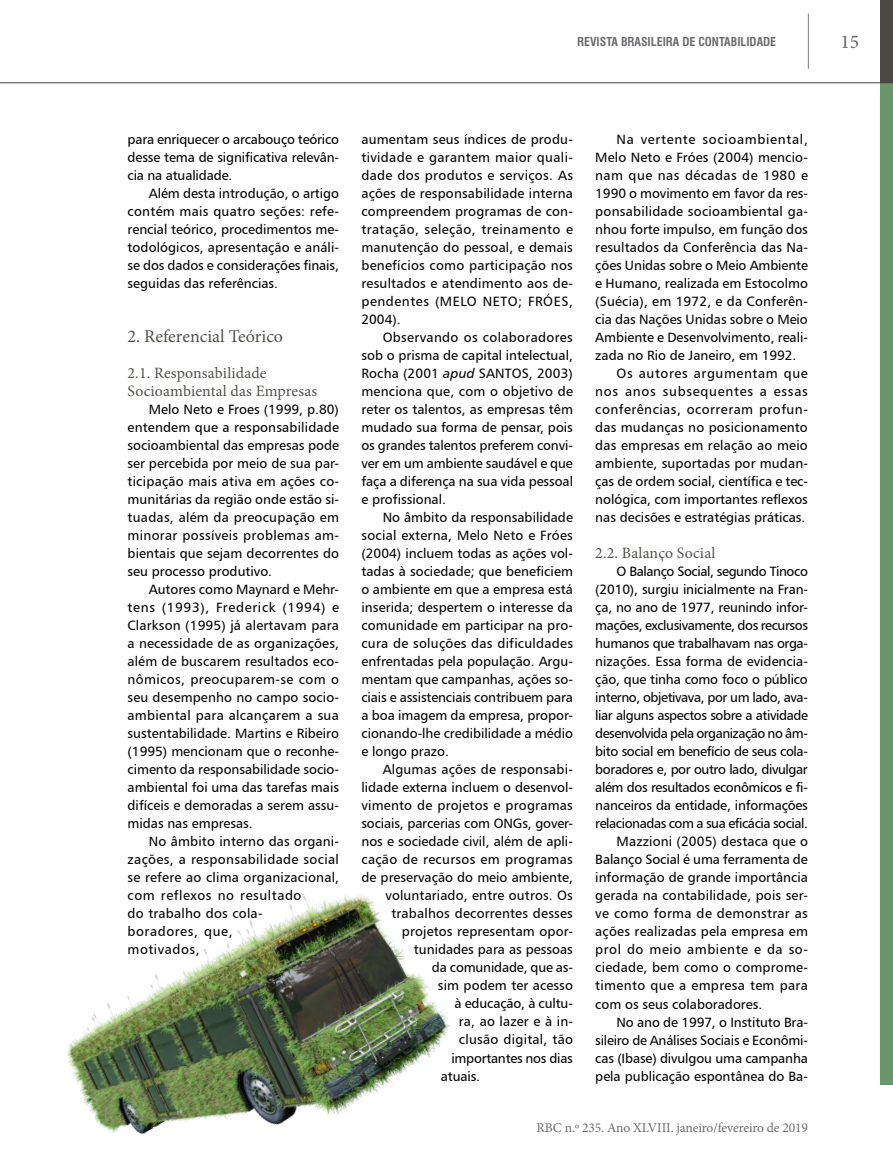
<style>
.page{position:relative;width:893px;height:1170px;background:#fff}
.page>*{position:absolute;margin:0;border:0;box-sizing:border-box;transform-origin:0 0}
.t1{font:500 19.5px "Minion Pro";color:#6c6d70}
.ARTIGO_titulo_1{font:18px "Minion Pro";color:#54514d}
.ARTIGO_titulo_2{font:15.75px/18px "Minion Pro";letter-spacing:.01em;color:#54514d}
.ARTIGO_texto{font:13.5px/18px "Humanist 777 BT Roman B";color:#040503;text-align:justify}
.ARTIGO_texto-2{font:13.5px/18px "Humanist 777 BT Roman B";letter-spacing:.025em;color:#040503}
.t2{font:13.5px "Minion Pro";letter-spacing:-.01em;color:#6c6d70}
.ARTIGO_texto-3{font:13.5px "Humanist 777 BT Roman B";letter-spacing:.02em;color:#040503}
.ARTIGO_texto-4{font:13.5px "Humanist 777 BT Roman B";letter-spacing:-.02em;color:#040503}
.t3{font:700 condensed 12px "Swiss 721 BT";color:#6c6d70}
.s1{font-family:"Humanist 777 BT Italic B"}
</style>
<div class="page">
<div style="left:880px;top:82px;width:13px;height:1002px;background:#699769"></div>
<div style="left:880px;top:0;width:13px;height:82px;background:#4b4843"></div>
<hr style="left:808px;top:14px;width:1px;height:55px;background:#808285">
<hr style="left:0;top:82px;width:893px;height:1px;background:#4b4843">
<img style="left:67px;top:894px;width:383px;height:240px">
<p class="t3" style="left:577px;top:34px;width:201px">REVISTA BRASILEIRA DE CONTABILIDADE</p>
<p class="t1" style="left:840px;top:29px;width:20px">15</p>
<p class="ARTIGO_texto" style="left:128px;top:130px;width:213px">para enriquecer o arcabouço teórico desse tema de significativa relevân&shy;cia na atualidade.</p>
<p class="ARTIGO_texto" style="left:128px;top:184px;width:213px;text-indent:21px">Além desta introdução, o artigo contém mais quatro seções: refe&shy;rencial teórico, procedimentos me&shy;todológicos, apresentação e análi&shy;se dos dados e considerações finais, seguidas das referências.</p>
<p class="ARTIGO_titulo_1" style="left:128px;top:324px;width:157px">2. Referencial Teórico</p>
<p class="ARTIGO_titulo_2" style="left:128px;top:364px;width:191px">2.1. Responsabilidade<br>Socioambiental das Empresas</p>
<p class="ARTIGO_texto" style="left:128px;top:400px;width:213px;text-indent:21px">Melo Neto e Froes (1999, p.80) entendem que a responsabilidade socioambiental das empresas pode ser percebida por meio de sua par&shy;ticipação mais ativa em ações co&shy;munitárias da região onde estão si&shy;tuadas, além da preocupação em minorar possíveis problemas am&shy;bientais que sejam decorrentes do seu processo produtivo.</p>
<p class="ARTIGO_texto" style="left:128px;top:580px;width:213px;text-indent:21px">Autores como Maynard e Mehr&shy;tens (1993), Frederick (1994) e Clarkson (1995) já alertavam para a necessidade de as organizações, além de buscarem resultados eco&shy;nômicos, preocuparem-se com o seu desempenho no campo socio&shy;ambiental para alcançarem a sua sustentabilidade. Martins e Ribeiro (1995) mencionam que o reconhe&shy;cimento da responsabilidade socio&shy;ambiental foi uma das tarefas mais difíceis e demoradas a serem assu&shy;midas nas empresas.</p>
<p class="ARTIGO_texto-2" style="left:128px;top:832px;width:213px;text-indent:21px">No âmbito interno das organi&shy;zações, a responsabilidade social se refere ao clima organizacional, com reflexos no resultado<br>do trabalho dos cola-<br>boradores, que,<br>motivados,</p>
<p class="ARTIGO_texto" style="left:361px;top:130px;width:213px">aumentam seus índices de produ&shy;tividade e garantem maior quali&shy;dade dos produtos e serviços. As ações de responsabilidade interna compreendem programas de con&shy;tratação, seleção, treinamento e manutenção do pessoal, e demais benefícios como participação nos resultados e atendimento aos de&shy;pendentes (MELO NETO; FRÓES, 2004).</p>
<p class="ARTIGO_texto" style="left:361px;top:328px;width:213px;text-indent:21px">Observando os colaboradores sob o prisma de capital intelectual, Rocha (2001 <span class="s1">apud</span> SANTOS, 2003) menciona que, com o objetivo de reter os talentos, as empresas têm mudado sua forma de pensar, pois os grandes talentos preferem convi&shy;ver em um ambiente saudável e que faça a diferença na sua vida pessoal e profissional.</p>
<p class="ARTIGO_texto" style="left:361px;top:508px;width:213px;text-indent:21px">No âmbito da responsabilidade social externa, Melo Neto e Fróes (2004) incluem todas as ações vol&shy;tadas à sociedade; que beneficiem o ambiente em que a empresa está inserida; despertem o interesse da comunidade em participar na pro&shy;cura de soluções das dificuldades enfrentadas pela população. Argu&shy;mentam que campanhas, ações so&shy;ciais e assistenciais contribuem para a boa imagem da empresa, propor&shy;cionando-lhe credibilidade a médio e longo prazo.</p>
<p class="ARTIGO_texto" style="left:383px;top:760px;width:192px">Algumas ações de responsabi-</p>
<p class="ARTIGO_texto" style="left:361px;top:778px;width:213px">lidade externa incluem o desenvol-</p>
<p class="ARTIGO_texto" style="left:361px;top:796px;width:213px">vimento de projetos e programas</p>
<p class="ARTIGO_texto" style="left:361px;top:814px;width:213px">sociais, parcerias com ONGs, gover-</p>
<p class="ARTIGO_texto" style="left:361px;top:832px;width:213px">nos e sociedade civil, além de apli-</p>
<p class="ARTIGO_texto-3" style="left:361px;top:851px;width:213px">cação de recursos em programas</p>
<p class="ARTIGO_texto" style="left:361px;top:868px;width:213px">de preservação do meio ambiente,</p>
<p class="ARTIGO_texto" style="left:385px;top:886px;width:189px">voluntariado, entre outros. Os</p>
<p class="ARTIGO_texto" style="left:391px;top:904px;width:183px">trabalhos decorrentes desses</p>
<p class="ARTIGO_texto" style="left:402px;top:922px;width:173px">projetos representam opor-</p>
<p class="ARTIGO_texto" style="left:414px;top:940px;width:160px">tunidades para as pessoas</p>
<p class="ARTIGO_texto" style="left:432px;top:958px;width:143px">da comunidade, que as-</p>
<p class="ARTIGO_texto" style="left:438px;top:976px;width:136px">sim podem ter acesso</p>
<p class="ARTIGO_texto" style="left:454px;top:994px;width:120px">à educação, à cultu-</p>
<p class="ARTIGO_texto" style="left:459px;top:1012px;width:116px">ra, ao lazer e à in-</p>
<p class="ARTIGO_texto-3" style="left:459px;top:1031px;width:116px">clusão digital, tão</p>
<p class="ARTIGO_texto-4" style="left:451px;top:1049px;width:123px">importantes nos dias</p>
<p class="ARTIGO_texto" style="left:441px;top:1066px;width:41px">atuais.</p>
<p class="ARTIGO_texto" style="left:595px;top:130px;width:214px;text-indent:21px">Na vertente socioambiental, Melo Neto e Fróes (2004) mencio&shy;nam que nas décadas de 1980 e 1990 o movimento em favor da res&shy;ponsabilidade socioambiental ga&shy;nhou forte impulso, em função dos resultados da Conferência das Na&shy;ções Unidas sobre o Meio Ambiente e Humano, realizada em Estocolmo (Suécia), em 1972, e da Conferên&shy;cia das Nações Unidas sobre o Meio Ambiente e Desenvolvimento, reali&shy;zada no Rio de Janeiro, em 1992.</p>
<p class="ARTIGO_texto" style="left:595px;top:364px;width:214px;text-indent:21px">Os autores argumentam que nos anos subsequentes a essas conferências, ocorreram profun&shy;das mudanças no posicionamento das empresas em relação ao meio ambiente, suportadas por mudan&shy;ças de ordem social, científica e tec&shy;nológica, com importantes reflexos nas decisões e estratégias práticas.</p>
<p class="ARTIGO_titulo_2" style="left:595px;top:544px;width:122px">2.2. Balanço Social</p>
<p class="ARTIGO_texto" style="left:595px;top:562px;width:214px;text-indent:21px">O Balanço Social, segundo Tinoco (2010), surgiu inicialmente na Fran&shy;ça, no ano de 1977, reunindo infor&shy;mações, exclusivamente, dos recursos humanos que trabalhavam nas orga&shy;nizações. Essa forma de evidencia&shy;ção, que tinha como foco o público interno, objetivava, por um lado, ava&shy;liar alguns aspectos sobre a atividade desenvolvida pela organização no âm&shy;bito social em benefício de seus cola&shy;boradores e, por outro lado, divulgar além dos resultados econômicos e fi&shy;nanceiros da entidade, informações relacionadas com a sua eficácia social.</p>
<p class="ARTIGO_texto" style="left:595px;top:832px;width:214px;text-indent:21px">Mazzioni (2005) destaca que o Balanço Social é uma ferramenta de informação de grande importância gerada na contabilidade, pois ser&shy;ve como forma de demonstrar as ações realizadas pela empresa em prol do meio ambiente e da so&shy;ciedade, bem como o comprome&shy;timento que a empresa tem para com os seus colaboradores.</p>
<p class="ARTIGO_texto" style="left:595px;top:1012px;width:214px;text-indent:21px">No ano de 1997, o Instituto Bra&shy;sileiro de Análises Sociais e Econômi&shy;cas (Ibase) divulgou uma campanha pela publicação espontânea do Ba-</p>
<p class="t2" style="left:537px;top:1118px;width:273px">RBC n.º 235. Ano XLVIII. janeiro/fevereiro de 2019</p>
</div>
